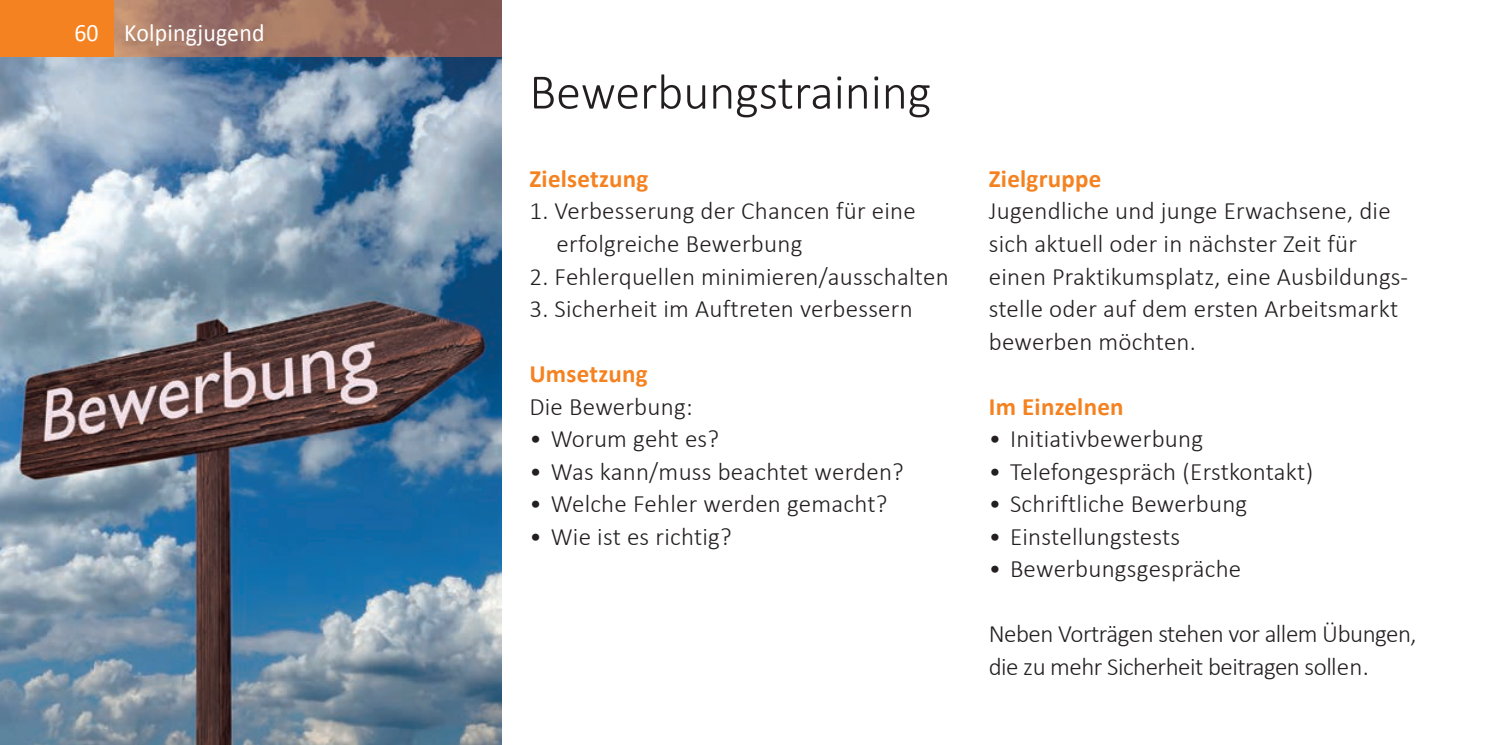
<style>
.page{position:relative;width:1489px;height:745px;background:#fff}
.page>*{position:absolute;margin:0;border:0;box-sizing:border-box;transform-origin:0 0}
.t1{font:300 50px "Calibri";color:#231f20}
.t2{font:300 25px/32.5px "Calibri";letter-spacing:.01em;color:#231f20}
.t3{font:300 25px/32.5px "Calibri";letter-spacing:-.02em;color:#231f20}
.t4{font:700 25px "Calibri";letter-spacing:.01em;color:#f58220}
.t5{font:25px "Calibri";letter-spacing:.01em;color:#fff;scale:.95 1}
</style>
<div class="page">
<img style="left:0;top:57px;width:501px;height:687px">
<img style="left:113px;top:0;width:388px;height:57px">
<div style="left:0;top:0;width:113px;height:57px;background:#f58220"></div>
<p class="t5" style="left:74px;top:22px;width:202px">60 Kolpingjugend</p>
<h1 class="t1" style="left:529px;top:71px;width:403px">Bewerbungstraining</h1>
<p class="t4" style="left:529px;top:168px;width:120px">Zielsetzung</p>
<p class="t2" style="left:556px;top:197px;width:361px;text-indent:-27px">1. Verbesserung der Chancen für eine erfolgreiche Bewerbung</p>
<p class="t2" style="left:529px;top:262px;width:421px">2. Fehlerquellen minimieren/ausschalten</p>
<p class="t2" style="left:529px;top:294px;width:385px">3. Sicherheit im Auftreten verbessern</p>
<p class="t4" style="left:529px;top:363px;width:120px">Umsetzung</p>
<p class="t2" style="left:529px;top:392px;width:165px">Die Bewerbung:</p>
<p class="t2" style="left:529px;top:424px;width:191px">• Worum geht es?</p>
<p class="t2" style="left:529px;top:457px;width:376px">• Was kann/muss beachtet werden?</p>
<p class="t2" style="left:529px;top:489px;width:359px">• Welche Fehler werden gemacht?</p>
<p class="t2" style="left:529px;top:522px;width:204px">• Wie ist es richtig?</p>
<p class="t4" style="left:988px;top:168px;width:114px">Zielgruppe</p>
<p class="t2" style="left:988px;top:197px;width:421px">Jugendliche und junge Erwachsene, die sich aktuell oder in nächster Zeit für einen Praktikumsplatz, eine Ausbildungs‐ stelle oder auf dem ersten Arbeitsmarkt bewerben möchten.</p>
<p class="t4" style="left:988px;top:395px;width:136px">Im Einzelnen</p>
<p class="t2" style="left:988px;top:424px;width:216px">• Initiativbewerbung</p>
<p class="t2" style="left:988px;top:457px;width:326px">• Telefongespräch (Erstkontakt)</p>
<p class="t2" style="left:988px;top:489px;width:260px">• Schriftliche Bewerbung</p>
<p class="t2" style="left:988px;top:522px;width:193px">• Einstellungstests</p>
<p class="t2" style="left:988px;top:554px;width:254px">• Bewerbungsgespräche</p>
<p class="t3" style="left:988px;top:619px;width:429px">Neben Vorträgen stehen vor allem Übungen, die zu mehr Sicherheit beitragen sollen.</p>
</div>
